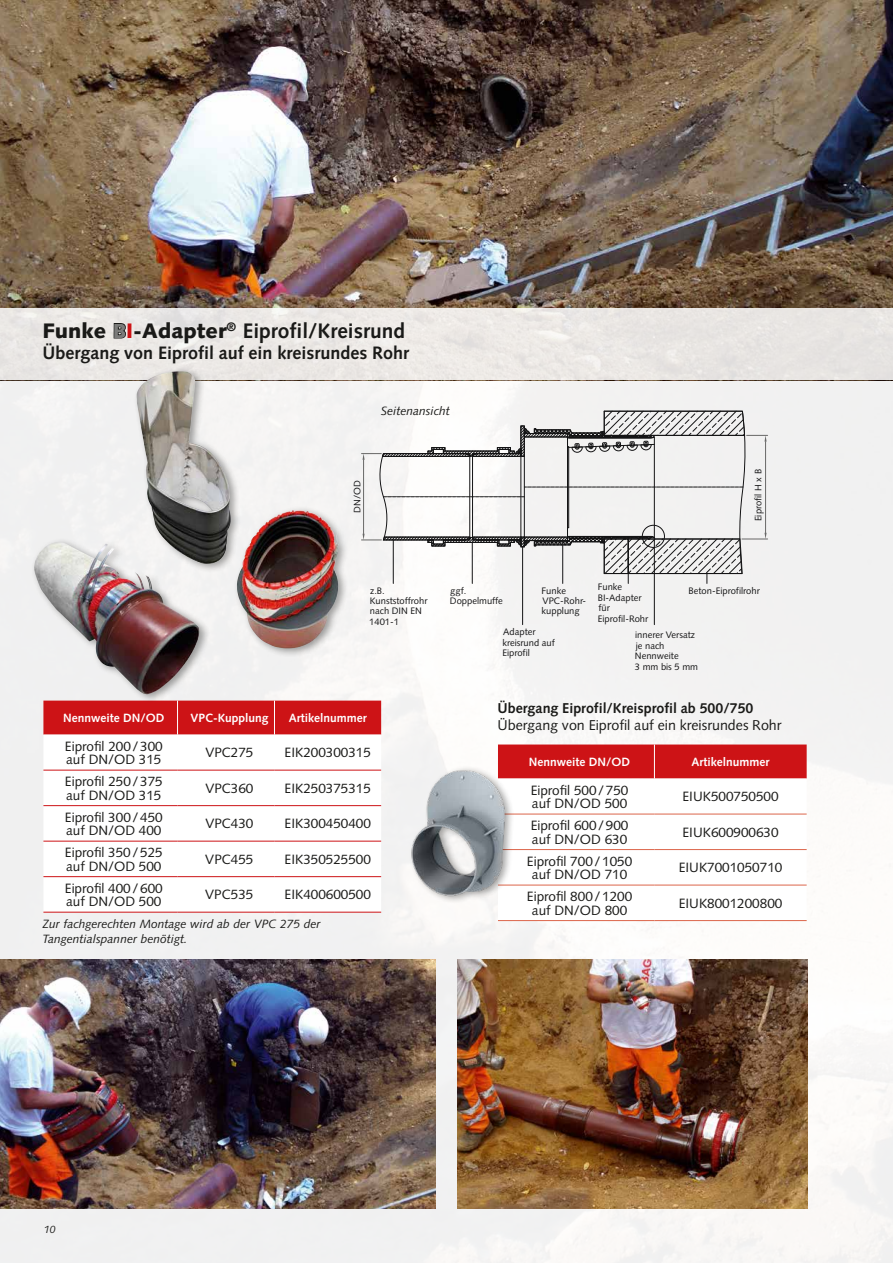
<style>
.page{position:relative;width:893px;height:1263px;background:#fff}
.page>*{position:absolute;margin:0;border:0;box-sizing:border-box;transform-origin:0 0}
.t1{font:700 21px "Syntax LTCE";color:#1a1a18}
.t2{font:700 18px "Syntax LTCE";color:#1a1a18}
.t3{font:14.25px "Syntax LTCE";color:#1a1a18}
.t4{font:700 14.25px "Syntax LTCE";color:#1a1a18}
.t5{font:13.5px/13.5px "Syntax LTCE";color:#1a1a18}
.t6{font:italic 12px/14.4px "Syntax LTCE";color:#1a1a18}
.t7{font:700 12px "Syntax LTCE";color:#fff}
.t8{font:italic 10.5px "Syntax LTCE";color:#1a1a18}
.t9{font:9.45px/10.4px "Syntax LTCE";color:#141415}
.s1{font-weight:900}
.s2{font-weight:900;font-size:20.25px}
.s3{font-weight:900;color:#cd1316}
</style>
<div class="page">
<img style="left:0;top:380px;width:893px;height:883px">
<img style="left:0;top:0;width:893px;height:308px">
<div style="left:0;top:308px;width:893px;height:72px;background:#eae7e4"></div>
<svg style="left:361px;top:411px;width:407px;height:172px"></svg>
<hr style="left:654px;top:537px;width:1px;height:88px;background:#141415">
<hr style="left:522px;top:547px;width:1px;height:78px;background:#141415">
<hr style="left:472px;top:542px;width:1px;height:41px;background:#141415">
<img style="left:0;top:959px;width:436px;height:250px">
<img style="left:457px;top:959px;width:351px;height:250px">
<div style="left:133px;top:366px;width:108px;height:207px;background:#1a1a18;opacity:.4"></div>
<img style="left:136px;top:371px;width:95px;height:193px">
<div style="left:233px;top:506px;width:116px;height:152px;background:#1a1a18;opacity:.4"></div>
<img style="left:237px;top:510px;width:91px;height:138px">
<div style="left:43px;top:701px;width:338px;height:34px;background:#cd1316"></div>
<svg style="left:43px;top:735px;width:338px;height:177px"></svg>
<hr style="left:43px;top:770px;width:135px;height:1px;background:#cd1316">
<hr style="left:178px;top:770px;width:96px;height:1px;background:#cd1316">
<hr style="left:274px;top:770px;width:107px;height:1px;background:#cd1316">
<hr style="left:43px;top:805px;width:135px;height:1px;background:#cd1316">
<hr style="left:178px;top:805px;width:96px;height:1px;background:#cd1316">
<hr style="left:274px;top:805px;width:107px;height:1px;background:#cd1316">
<hr style="left:43px;top:841px;width:135px;height:1px;background:#cd1316">
<hr style="left:178px;top:841px;width:96px;height:1px;background:#cd1316">
<hr style="left:274px;top:841px;width:107px;height:1px;background:#cd1316">
<hr style="left:43px;top:876px;width:135px;height:1px;background:#cd1316">
<hr style="left:178px;top:876px;width:96px;height:1px;background:#cd1316">
<hr style="left:274px;top:876px;width:107px;height:1px;background:#cd1316">
<hr style="left:43px;top:912px;width:135px;height:1px;background:#cd1316">
<hr style="left:178px;top:912px;width:96px;height:1px;background:#cd1316">
<hr style="left:274px;top:912px;width:107px;height:1px;background:#cd1316">
<hr style="left:177px;top:701px;width:1px;height:34px;background:#fff">
<hr style="left:274px;top:701px;width:1px;height:34px;background:#fff">
<div style="left:31px;top:537px;width:179px;height:166px;background:#1a1a18;opacity:.4"></div>
<img style="left:34px;top:542px;width:166px;height:152px">
<svg style="left:498px;top:744px;width:309px;height:176px"></svg>
<hr style="left:498px;top:814px;width:156px;height:1px;background:#dc664b">
<hr style="left:654px;top:814px;width:153px;height:1px;background:#dc664b">
<hr style="left:498px;top:849px;width:156px;height:1px;background:#dc664b">
<hr style="left:654px;top:849px;width:153px;height:1px;background:#dc664b">
<hr style="left:498px;top:885px;width:156px;height:1px;background:#dc664b">
<hr style="left:654px;top:885px;width:153px;height:1px;background:#dc664b">
<hr style="left:498px;top:920px;width:156px;height:1px;background:#dc664b">
<hr style="left:654px;top:920px;width:153px;height:1px;background:#dc664b">
<hr style="left:654px;top:744px;width:1px;height:34px;background:#fff">
<img style="left:391px;top:760px;width:164px;height:144px">
<h1 class="t1" style="left:43px;top:318px;width:364px"><span class="s1">Funke</span> <span class="s2">B</span><span class="s3">I</span><span class="s1">-Adapter</span><sup>®</sup> Eiprofil/Kreisrund</h1>
<h2 class="t2" style="left:43px;top:343px;width:368px">Übergang von Eiprofil auf ein kreisrundes Rohr</h2>
<p class="t6" style="left:381px;top:404px;width:70px">Seitenansicht</p>
<p class="t9" style="left:352px;top:513px;width:34px;rotate:-90deg">DN/OD</p>
<p class="t9" style="left:753px;top:521px;width:54px;rotate:-90deg">Eiprofil H x B</p>
<p class="t9" style="left:369px;top:585px;width:60px">z.B.<br>Kunststoffrohr nach DIN EN<br>1401-1</p>
<p class="t9" style="left:542px;top:585px;width:46px">Funke<br>VPC-Rohr&shy;kupplung</p>
<p class="t9" style="left:598px;top:582px;width:52px">Funke<br>BI-Adapter für<br>Eiprofil-Rohr</p>
<p class="t9" style="left:689px;top:585px;width:73px">Beton-Eiprofilrohr</p>
<p class="t9" style="left:635px;top:629px;width:65px">innerer Versatz je nach<br>Nennweite<br>3 mm bis 5 mm</p>
<p class="t9" style="left:450px;top:585px;width:55px">ggf.<br>Doppelmuffe</p>
<p class="t9" style="left:502px;top:626px;width:54px">Adapter kreisrund auf<br>Eiprofil</p>
<p class="t7" style="left:63px;top:711px;width:103px">Nennweite DN/OD</p>
<p class="t7" style="left:190px;top:711px;width:80px">VPC-Kupplung</p>
<p class="t7" style="left:289px;top:711px;width:79px">Artikelnummer</p>
<p class="t5" style="left:65px;top:739px;width:99px">Eiprofil 200/300 auf DN/OD 315</p>
<p class="t5" style="left:205px;top:746px;width:50px">VPC275</p>
<p class="t5" style="left:285px;top:746px;width:88px">EIK200300315</p>
<p class="t5" style="left:65px;top:775px;width:99px">Eiprofil 250/375 auf DN/OD 315</p>
<p class="t5" style="left:205px;top:781px;width:50px">VPC360</p>
<p class="t5" style="left:285px;top:781px;width:88px">EIK250375315</p>
<p class="t5" style="left:65px;top:810px;width:99px">Eiprofil 300/450 auf DN/OD 400</p>
<p class="t5" style="left:205px;top:817px;width:50px">VPC430</p>
<p class="t5" style="left:285px;top:817px;width:88px">EIK300450400</p>
<p class="t5" style="left:65px;top:846px;width:99px">Eiprofil 350/525 auf DN/OD 500</p>
<p class="t5" style="left:205px;top:852px;width:50px">VPC455</p>
<p class="t5" style="left:285px;top:852px;width:88px">EIK350525500</p>
<p class="t5" style="left:65px;top:881px;width:99px">Eiprofil 400/600 auf DN/OD 500</p>
<p class="t5" style="left:205px;top:888px;width:50px">VPC535</p>
<p class="t5" style="left:285px;top:888px;width:88px">EIK400600500</p>
<p class="t6" style="left:43px;top:917px;width:280px">Zur fachgerechten Montage wird ab der VPC 275 der<br>Tangentialspanner benötigt.</p>
<p class="t8" style="left:44px;top:1224px;width:13px">10</p>
<p class="t4" style="left:498px;top:700px;width:257px">Übergang Eiprofil/Kreisprofil ab 500/750</p>
<p class="t3" style="left:498px;top:716px;width:286px">Übergang von Eiprofil auf ein kreisrundes Rohr</p>
<p class="t7" style="left:529px;top:755px;width:103px">Nennweite DN/OD</p>
<p class="t7" style="left:691px;top:755px;width:79px">Artikelnummer</p>
<p class="t5" style="left:531px;top:783px;width:99px">Eiprofil 500/750 auf DN/OD 500</p>
<p class="t5" style="left:682px;top:790px;width:98px">EIUK500750500</p>
<p class="t5" style="left:531px;top:819px;width:99px">Eiprofil 600/900 auf DN/OD 630</p>
<p class="t5" style="left:682px;top:825px;width:98px">EIUK600900630</p>
<p class="t5" style="left:527px;top:854px;width:107px;text-align:center">Eiprofil 700/1050 auf DN/OD 710</p>
<p class="t5" style="left:679px;top:861px;width:105px">EIUK7001050710</p>
<p class="t5" style="left:527px;top:890px;width:107px;text-align:center">Eiprofil 800/1200 auf DN/OD 800</p>
<p class="t5" style="left:679px;top:896px;width:105px">EIUK8001200800</p>
</div>
